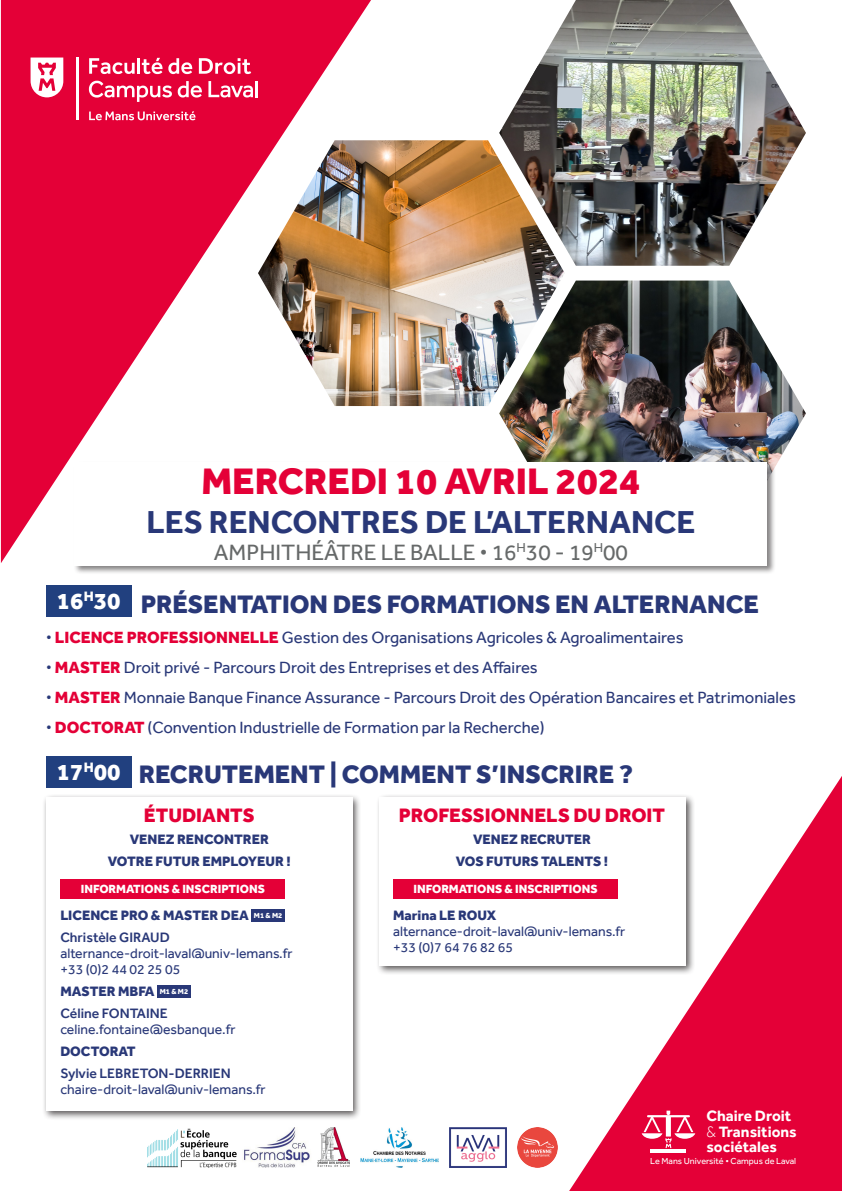
<style>
.page{position:relative;width:842px;height:1191px;background:#fff}
.page>*{position:absolute;margin:0;border:0;box-sizing:border-box;transform-origin:0 0}
.t1{font:800 37.9px "Effra";color:#e40037}
.t2{font:700 32.6px "Effra";color:#293878}
.t3{font:800 26px "Effra";color:#293878}
.t4{font:800 24px "Effra";color:#fff}
.t5{font:22.8px "Effra";color:#666969}
.t6{font:800 20px "Effra";color:#e40037}
.t7{font:16.7px "Effra";color:#293878}
.t8{font:700 15.6px/15.6px "Effra";color:#fff}
.t9{font:14px "Effra";color:#293878}
.t10{font:800 14px "Effra";color:#293878}
.t11{font:500 14px "Effra";color:#293878}
.t12{font:800 12.2px "Effra";color:#fff}
.t13{font:9px "Effra";color:#fff}
.t14{font:800 7.5px "Effra";color:#fff}
.s1{font-weight:300}
.s2{font-weight:800;color:#e40037}
</style>
<div class="page">
<div style="left:46px;top:585px;width:85px;height:32px;background:#21407f"></div>
<div style="left:46px;top:756px;width:85px;height:31px;background:#21407f"></div>
<svg style="left:1px;top:0;width:370px;height:563px;fill:#e40037"></svg>
<svg style="left:569px;top:776px;width:273px;height:415px;fill:#e40037"></svg>
<img style="left:499px;top:280px;width:307px;height:185px">
<img style="left:258px;top:140px;width:307px;height:266px">
<img style="left:499px;top:0;width:307px;height:266px">
<svg style="left:557px;top:88px;width:24px;height:20px"></svg>
<svg style="left:530px;top:66px;width:26px;height:16px"></svg>
<hr style="left:137px;top:58px;width:3px;height:16px;background:#fff">
<hr style="left:76px;top:58px;width:3px;height:62px;background:#fff">
<svg style="left:31px;top:58px;width:32px;height:39px"></svg>
<svg style="left:89px;top:58px;width:46px;height:16px"></svg>
<svg style="left:142px;top:58px;width:50px;height:16px"></svg>
<svg style="left:199px;top:58px;width:52px;height:16px"></svg>
<svg style="left:89px;top:81px;width:83px;height:21px"></svg>
<svg style="left:208px;top:81px;width:45px;height:16px"></svg>
<hr style="left:255px;top:81px;width:3px;height:16px;background:#fff">
<svg style="left:89px;top:111px;width:106px;height:9px"></svg>
<svg style="left:178px;top:81px;width:24px;height:17px"></svg>
<div style="left:73px;top:461px;width:703px;height:114px;background:#231f20;opacity:.55"></div>
<div style="left:75px;top:462px;width:692px;height:104px;background:#fff"></div>
<img style="left:449px;top:1127px;width:58px;height:40px">
<img style="left:517px;top:1127px;width:40px;height:40px">
<img style="left:318px;top:1127px;width:32px;height:40px">
<img style="left:361px;top:1127px;width:78px;height:40px">
<img style="left:244px;top:1127px;width:66px;height:40px">
<img style="left:147px;top:1128px;width:89px;height:39px">
<svg style="left:651px;top:1148px;width:35px;height:4px"></svg>
<svg style="left:642px;top:1110px;width:53px;height:38px"></svg>
<div style="left:376px;top:793px;width:319px;height:182px;background:#231f20;opacity:.75"></div>
<div style="left:380px;top:797px;width:306px;height:168px;background:#fff"></div>
<div style="left:393px;top:878px;width:225px;height:20px;background:#e40037"></div>
<div style="left:42px;top:793px;width:319px;height:327px;background:#231f20;opacity:.75"></div>
<div style="left:46px;top:797px;width:306px;height:314px;background:#fff"></div>
<div style="left:60px;top:878px;width:225px;height:20px;background:#e40037"></div>
<div style="left:251px;top:909px;width:34px;height:12px;background:#293878"></div>
<div style="left:157px;top:985px;width:34px;height:12px;background:#293878"></div>
<p class="t1" style="left:201px;top:458px;width:440px">MERCREDI 10 AVRIL 2024</p>
<p class="t2" style="left:147px;top:502px;width:550px">LES RENCONTRES DE L’ALTERNANCE</p>
<p class="t5" style="left:214px;top:539px;width:416px">AMPHITHÉÂTRE LE BALLE <span class="s1">•</span> 16<sup>H</sup>30 - 19<sup>H</sup>00</p>
<p class="t4" style="left:57px;top:587px;width:65px">16<sup>H</sup>30</p>
<p class="t3" style="left:141px;top:588px;width:620px">PRÉSENTATION DES FORMATIONS EN ALTERNANCE</p>
<p class="t7" style="left:46px;top:627px;width:639px"><span class="s1">•</span> <span class="s2">LICENCE PROFESSIONNELLE</span> Gestion des Organisations Agricoles &amp; Agroalimentaires</p>
<p class="t7" style="left:46px;top:657px;width:493px"><span class="s1">•</span> <span class="s2">MASTER</span> Droit privé - Parcours Droit des Entreprises et des Affaires</p>
<p class="t7" style="left:46px;top:687px;width:751px"><span class="s1">•</span> <span class="s2">MASTER</span> Monnaie Banque Finance Assurance - Parcours Droit des Opération Bancaires et Patrimoniales</p>
<p class="t7" style="left:46px;top:717px;width:500px"><span class="s1">•</span> <span class="s2">DOCTORAT</span> (Convention Industrielle de Formation par la Recherche)</p>
<p class="t4" style="left:57px;top:757px;width:65px">17<sup>H</sup>00</p>
<p class="t3" style="left:139px;top:758px;width:496px">RECRUTEMENT | COMMENT S’INSCRIRE ?</p>
<p class="t6" style="left:144px;top:803px;width:112px">ÉTUDIANTS</p>
<p class="t10" style="left:130px;top:831px;width:141px">VENEZ RENCONTRER</p>
<p class="t10" style="left:108px;top:853px;width:184px">VOTRE FUTUR EMPLOYEUR !</p>
<p class="t12" style="left:81px;top:881px;width:186px">INFORMATIONS &amp; INSCRIPTIONS</p>
<p class="t10" style="left:60px;top:907px;width:190px">LICENCE PRO &amp; MASTER DEA</p>
<p class="t14" style="left:254px;top:911px;width:30px">M1 &amp; M2</p>
<p class="t11" style="left:60px;top:929px;width:111px">Christèle GIRAUD</p>
<p class="t9" style="left:60px;top:945px;width:234px">alternance-droit-laval@univ-lemans.fr</p>
<p class="t9" style="left:60px;top:961px;width:121px">+33 (0)2 44 02 25 05</p>
<p class="t10" style="left:60px;top:983px;width:96px">MASTER MBFA</p>
<p class="t14" style="left:160px;top:987px;width:30px">M1 &amp; M2</p>
<p class="t11" style="left:60px;top:1005px;width:109px">Céline FONTAINE</p>
<p class="t9" style="left:60px;top:1021px;width:177px">celine.fontaine@esbanque.fr</p>
<p class="t10" style="left:60px;top:1043px;width:77px">DOCTORAT</p>
<p class="t11" style="left:60px;top:1065px;width:172px">Sylvie LEBRETON-DERRIEN</p>
<p class="t9" style="left:60px;top:1081px;width:207px">chaire-droit-laval@univ-lemans.fr</p>
<p class="t6" style="left:399px;top:803px;width:268px">PROFESSIONNELS DU DROIT</p>
<p class="t10" style="left:473px;top:831px;width:119px">VENEZ RECRUTER</p>
<p class="t10" style="left:456px;top:853px;width:154px">VOS FUTURS TALENTS !</p>
<p class="t12" style="left:413px;top:881px;width:186px">INFORMATIONS &amp; INSCRIPTIONS</p>
<p class="t10" style="left:393px;top:907px;width:105px">Marina LE ROUX</p>
<p class="t9" style="left:393px;top:923px;width:234px">alternance-droit-laval@univ-lemans.fr</p>
<p class="t9" style="left:393px;top:939px;width:121px">+33 (0)7 64 76 82 65</p>
<p class="t8" style="left:706px;top:1108px;width:92px">Chaire Droit <span class="s1">&amp;</span> Transitions sociétales</p>
<p class="t13" style="left:650px;top:1155px;width:148px">Le Mans Université • Campus de Laval</p>
</div>
